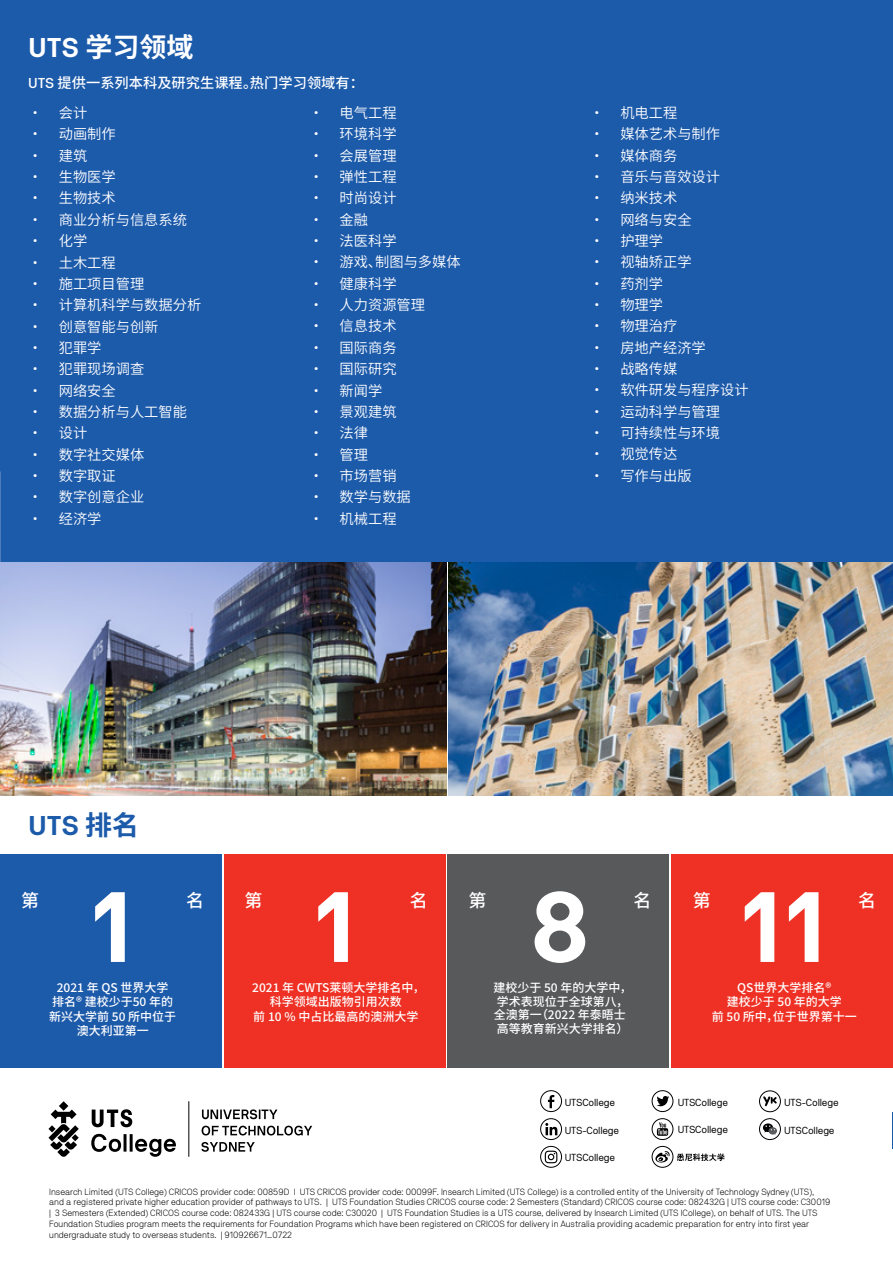
<style>
.page{position:relative;width:893px;height:1263px;background:#1c5aaa}
.page>*{position:absolute;margin:0;border:0;box-sizing:border-box;transform-origin:0 0}
.t1{font:700 99px "NB Akademie Std";color:#fff}
.t2{font:700 27px "Source Han Sans CN";color:#fff}
.t3{font:700 27px "NB Akademie Std";color:#1c5aaa}
.t4{font:500 18px "Source Han Sans CN";color:#fff}
.t5{font:14.25px "Source Han Sans CN";color:#fff}
.t6{font:500 14.25px "Source Han Sans CN";color:#fff}
.t7{font:500 12px/14.4px "Source Han Sans CN";color:#fff;text-align:center}
.t8{font:10.2px "NB Akademie Std";letter-spacing:-.02em;color:#000}
.t9{font:300 9px/10.8px "NB Akademie Std";color:#000}
.s1{font-family:"NB Akademie Std"}
.s2{font-family:"Source Han Sans CN"}
</style>
<div class="page">
<div style="left:0;top:562px;width:893px;height:701px;background:#fff"></div>
<svg style="left:91px;top:1134px;width:30px;height:18px"></svg>
<hr style="left:124px;top:1134px;width:3px;height:17px;background:#000">
<hr style="left:130px;top:1134px;width:3px;height:17px;background:#000">
<svg style="left:135px;top:1139px;width:41px;height:18px"></svg>
<svg style="left:202px;top:1109px;width:75px;height:10px"></svg>
<svg style="left:202px;top:1126px;width:110px;height:9px"></svg>
<svg style="left:201px;top:1142px;width:54px;height:10px"></svg>
<hr style="left:188px;top:1101px;width:1px;height:56px;background:#000">
<svg style="left:92px;top:1109px;width:40px;height:18px"></svg>
<svg style="left:48px;top:1101px;width:31px;height:56px"></svg>
<svg style="left:548px;top:1095px;width:6px;height:13px"></svg>
<div style="left:540px;top:1090px;width:22px;height:22px;border:1px solid #000;border-radius:50%"></div>
<svg style="left:657px;top:1096px;width:12px;height:10px"></svg>
<div style="left:652px;top:1090px;width:21px;height:22px;border:1px solid #000;border-radius:50%"></div>
<svg style="left:655px;top:1151px;width:15px;height:12px"></svg>
<svg style="left:677px;top:1153px;width:47px;height:8px"></svg>
<div style="left:652px;top:1146px;width:21px;height:22px;border:1px solid #000;border-radius:50%"></div>
<svg style="left:545px;top:1123px;width:12px;height:12px"></svg>
<div style="left:540px;top:1118px;width:22px;height:22px;border:1px solid #000;border-radius:50%"></div>
<svg style="left:657px;top:1122px;width:11px;height:14px"></svg>
<div style="left:652px;top:1118px;width:21px;height:22px;border:1px solid #000;border-radius:50%"></div>
<svg style="left:763px;top:1096px;width:14px;height:10px"></svg>
<div style="left:759px;top:1090px;width:22px;height:22px;border:1px solid #000;border-radius:50%"></div>
<svg style="left:545px;top:1151px;width:12px;height:12px"></svg>
<div style="left:540px;top:1146px;width:22px;height:22px;border:1px solid #000;border-radius:50%"></div>
<svg style="left:763px;top:1123px;width:14px;height:12px"></svg>
<div style="left:759px;top:1118px;width:22px;height:22px;border:1px solid #000;border-radius:50%"></div>
<hr style="left:892px;top:1113px;width:1px;height:36px;background:#1c5aaa">
<img style="left:0;top:562px;width:446px;height:233px">
<img style="left:448px;top:562px;width:445px;height:233px">
<div style="left:0;top:854px;width:222px;height:214px;background:#1c5aaa"></div>
<div style="left:224px;top:854px;width:221px;height:214px;background:#ee3124"></div>
<div style="left:448px;top:854px;width:221px;height:214px;background:#58595b"></div>
<div style="left:671px;top:854px;width:222px;height:214px;background:#ee3124"></div>
<h2 class="t2" style="left:28px;top:32px;width:167px"><span class="s1">UTS</span> 学习领域</h2>
<h3 class="t6" style="left:28px;top:74px;width:337px"><span class="s1">UTS</span> 提供一系列本科及研究生课程。热门学习领域有：</h3>
<h3 class="t5" style="left:28px;top:105px;width:61px">• 会计</h3>
<h3 class="t5" style="left:28px;top:126px;width:89px">• 动画制作</h3>
<h3 class="t5" style="left:28px;top:148px;width:61px">• 建筑</h3>
<h3 class="t5" style="left:28px;top:169px;width:89px">• 生物医学</h3>
<h3 class="t5" style="left:28px;top:190px;width:89px">• 生物技术</h3>
<h3 class="t5" style="left:28px;top:212px;width:160px">• 商业分析与信息系统</h3>
<h3 class="t5" style="left:28px;top:233px;width:61px">• 化学</h3>
<h3 class="t5" style="left:28px;top:254px;width:89px">• 土木工程</h3>
<h3 class="t5" style="left:28px;top:276px;width:118px">• 施工项目管理</h3>
<h3 class="t5" style="left:28px;top:297px;width:175px">• 计算机科学与数据分析</h3>
<h3 class="t5" style="left:28px;top:318px;width:132px">• 创意智能与创新</h3>
<h3 class="t5" style="left:28px;top:340px;width:75px">• 犯罪学</h3>
<h3 class="t5" style="left:28px;top:361px;width:118px">• 犯罪现场调查</h3>
<h3 class="t5" style="left:28px;top:382px;width:89px">• 网络安全</h3>
<h3 class="t5" style="left:28px;top:404px;width:160px">• 数据分析与人工智能</h3>
<h3 class="t5" style="left:28px;top:425px;width:61px">• 设计</h3>
<h3 class="t5" style="left:28px;top:446px;width:118px">• 数字社交媒体</h3>
<h3 class="t5" style="left:28px;top:468px;width:89px">• 数字取证</h3>
<h3 class="t5" style="left:28px;top:489px;width:118px">• 数字创意企业</h3>
<h3 class="t5" style="left:28px;top:510px;width:75px">• 经济学</h3>
<h3 class="t5" style="left:309px;top:105px;width:89px">• 电气工程</h3>
<h3 class="t5" style="left:309px;top:126px;width:89px">• 环境科学</h3>
<h3 class="t5" style="left:309px;top:147px;width:89px">• 会展管理</h3>
<h3 class="t5" style="left:309px;top:169px;width:89px">• 弹性工程</h3>
<h3 class="t5" style="left:309px;top:190px;width:89px">• 时尚设计</h3>
<h3 class="t5" style="left:309px;top:211px;width:61px">• 金融</h3>
<h3 class="t5" style="left:309px;top:233px;width:89px">• 法医科学</h3>
<h3 class="t5" style="left:309px;top:254px;width:153px">• 游戏、制图与多媒体</h3>
<h3 class="t5" style="left:309px;top:275px;width:89px">• 健康科学</h3>
<h3 class="t5" style="left:309px;top:297px;width:118px">• 人力资源管理</h3>
<h3 class="t5" style="left:309px;top:318px;width:89px">• 信息技术</h3>
<h3 class="t5" style="left:309px;top:340px;width:89px">• 国际商务</h3>
<h3 class="t5" style="left:309px;top:361px;width:89px">• 国际研究</h3>
<h3 class="t5" style="left:309px;top:382px;width:75px">• 新闻学</h3>
<h3 class="t5" style="left:309px;top:404px;width:89px">• 景观建筑</h3>
<h3 class="t5" style="left:309px;top:425px;width:61px">• 法律</h3>
<h3 class="t5" style="left:309px;top:446px;width:61px">• 管理</h3>
<h3 class="t5" style="left:309px;top:468px;width:89px">• 市场营销</h3>
<h3 class="t5" style="left:309px;top:489px;width:103px">• 数学与数据</h3>
<h3 class="t5" style="left:309px;top:510px;width:89px">• 机械工程</h3>
<h2 class="t3" style="left:28px;top:810px;width:112px">UTS <span class="s2">排名</span></h2>
<h3 class="t5" style="left:590px;top:105px;width:89px">• 机电工程</h3>
<h3 class="t5" style="left:590px;top:126px;width:132px">• 媒体艺术与制作</h3>
<h3 class="t5" style="left:590px;top:147px;width:89px">• 媒体商务</h3>
<h3 class="t5" style="left:590px;top:169px;width:132px">• 音乐与音效设计</h3>
<h3 class="t5" style="left:590px;top:190px;width:89px">• 纳米技术</h3>
<h3 class="t5" style="left:590px;top:211px;width:103px">• 网络与安全</h3>
<h3 class="t5" style="left:590px;top:233px;width:75px">• 护理学</h3>
<h3 class="t5" style="left:590px;top:254px;width:103px">• 视轴矫正学</h3>
<h3 class="t5" style="left:590px;top:275px;width:75px">• 药剂学</h3>
<h3 class="t5" style="left:590px;top:297px;width:75px">• 物理学</h3>
<h3 class="t5" style="left:590px;top:318px;width:89px">• 物理治疗</h3>
<h3 class="t5" style="left:590px;top:339px;width:118px">• 房地产经济学</h3>
<h3 class="t5" style="left:590px;top:361px;width:89px">• 战略传媒</h3>
<h3 class="t5" style="left:590px;top:382px;width:160px">• 软件研发与程序设计</h3>
<h3 class="t5" style="left:590px;top:403px;width:132px">• 运动科学与管理</h3>
<h3 class="t5" style="left:590px;top:425px;width:132px">• 可持续性与环境</h3>
<h3 class="t5" style="left:590px;top:446px;width:89px">• 视觉传达</h3>
<h3 class="t5" style="left:590px;top:468px;width:103px">• 写作与出版</h3>
<h3 class="t4" style="left:21px;top:890px;width:19px">第</h3>
<h1 class="t1" style="left:91px;top:871px;width:46px">1</h1>
<h3 class="t7" style="left:49px;top:981px;width:129px">2021 年 QS 世界大学<br>排名® 建校少于50 年的新兴大学前 50 所中位于澳大利亚第一</h3>
<h1 class="t1" style="left:529px;top:871px;width:63px">8</h1>
<h3 class="t4" style="left:244px;top:890px;width:19px">第</h3>
<h3 class="t4" style="left:468px;top:890px;width:19px">第</h3>
<h3 class="t4" style="left:693px;top:890px;width:19px">第</h3>
<h3 class="t4" style="left:186px;top:890px;width:19px">名</h3>
<h3 class="t4" style="left:410px;top:890px;width:19px">名</h3>
<h3 class="t4" style="left:633px;top:890px;width:19px">名</h3>
<h3 class="t4" style="left:858px;top:890px;width:19px">名</h3>
<h1 class="t1" style="left:314px;top:871px;width:46px">1</h1>
<h1 class="t1" style="left:740px;top:871px;width:90px">11</h1>
<h3 class="t7" style="left:252px;top:981px;width:174px">2021 年 CWTS莱顿大学排名中，科学领域出版物引用次数<br>前 10 % 中占比最高的澳洲大学</h3>
<h3 class="t7" style="left:493px;top:981px;width:140px;line-height:13.5px;text-align:left">建校少于 50 年的大学中，学术表现位于全球第八，全澳第一（2022 年泰晤士高等教育新兴大学排名）</h3>
<h3 class="t7" style="left:712px;top:981px;width:147px">QS世界大学排名®<br>建校少于 50 年的大学<br>前 50 所中，位于世界第十一</h3>
<p class="t8" style="left:565px;top:1096px;width:52px">UTSCollege</p>
<p class="t8" style="left:678px;top:1096px;width:52px">UTSCollege</p>
<p class="t8" style="left:565px;top:1124px;width:56px">UTS-College</p>
<p class="t8" style="left:678px;top:1124px;width:52px">UTSCollege</p>
<p class="t8" style="left:565px;top:1152px;width:52px">UTSCollege</p>
<p class="t8" style="left:784px;top:1096px;width:56px">UTS-College</p>
<p class="t8" style="left:784px;top:1125px;width:52px">UTSCollege</p>
<p class="t9" style="left:49px;top:1186px;width:783px">Insearch Limited (UTS College) CRICOS provider code: 00859D I UTS CRICOS provider code: 00099F. Insearch Limited (UTS College) is a controlled entity of the University of Technology Sydney (UTS), and a registered private higher education provider of pathways to UTS. | UTS Foundation Studies CRICOS course code: 2 Semesters (Standard) CRICOS course code: 082432G | UTS course code: C30019 | 3 Semesters (Extended) CRICOS course code: 082433G | UTS course code: C30020 | UTS Foundation Studies is a UTS course, delivered by Insearch Limited (UTS ICollege), on behalf of UTS. The UTS Foundation Studies program meets the requirements for Foundation Programs which have been registered on CRICOS for delivery in Australia providing academic preparation for entry into first year undergraduate study to overseas students. | 910926671_0722</p>
</div>
